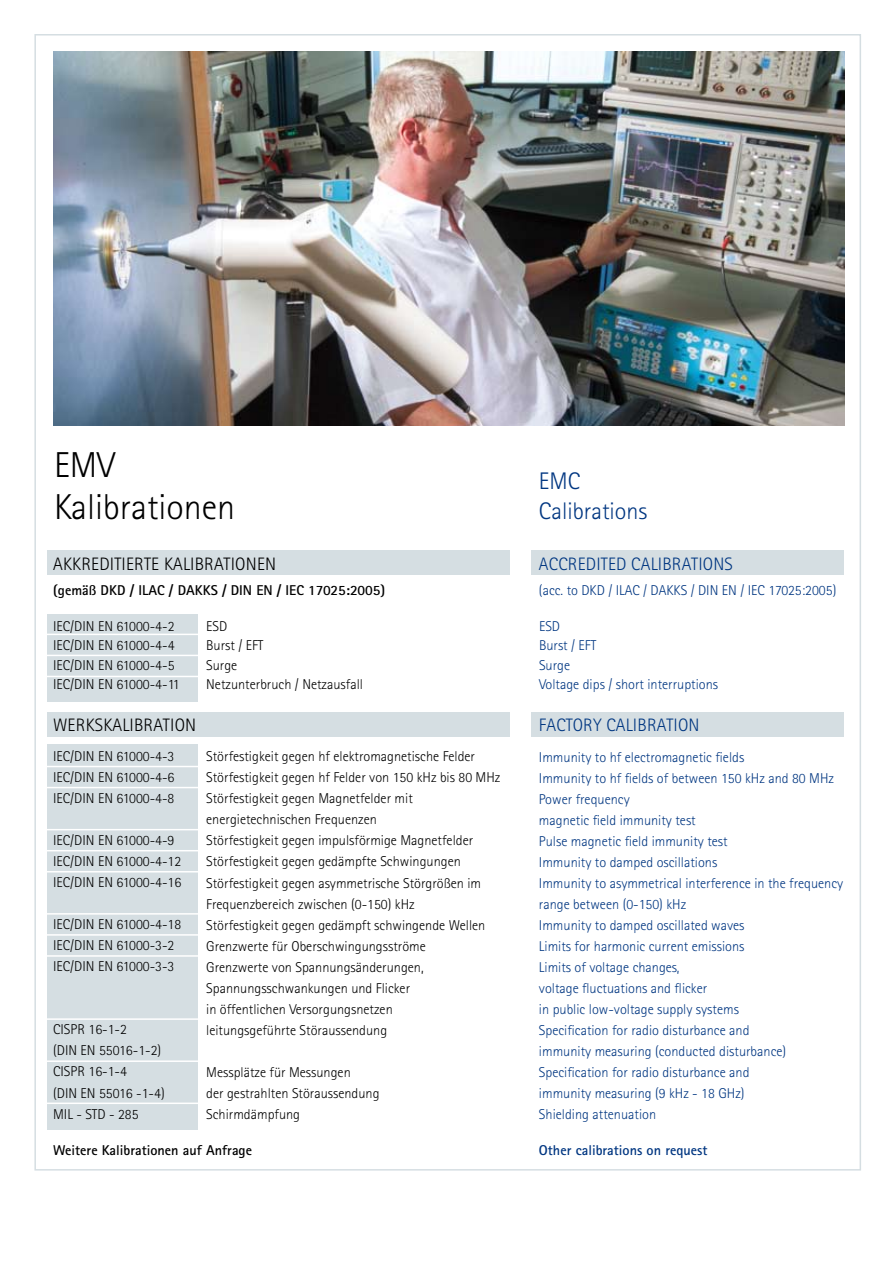
<style>
.page{position:relative;width:893px;height:1263px;background:#fff}
.page>*{position:absolute;margin:0;border:0;box-sizing:border-box;transform-origin:0 0}
.t1{font:300 36px/42px "Rotis Sans Serif";color:#000}
.t2{font:300 24px/30px "Rotis Sans Serif";color:#003681}
.t3{font:300 18px "Rotis Sans Serif";letter-spacing:.01em;color:#000}
.t4{font:300 18px "Rotis Sans Serif";letter-spacing:.01em;color:#003681}
.t5{font:300 14.25px/21px "Rotis Sans Serif";color:#000}
.t6{font:300 14.25px/21px "Rotis Sans Serif";color:#003681}
.t7{font:700 14.25px "Rotis Sans Serif";color:#000}
.t8{font:700 14.25px "Rotis Sans Serif";color:#003681}
</style>
<div class="page">
<div style="left:48px;top:712px;width:462px;height:24px;background:#d5dee2"></div>
<div style="left:531px;top:712px;width:313px;height:24px;background:#d5dee2"></div>
<div style="left:48px;top:551px;width:462px;height:24px;background:#d5dee2"></div>
<div style="left:531px;top:551px;width:313px;height:24px;background:#d5dee2"></div>
<div style="left:47px;top:744px;width:151px;height:385px;background:#d5dee2"></div>
<div style="left:47px;top:614px;width:151px;height:88px;background:#d5dee2"></div>
<img style="left:53px;top:51px;width:791px;height:374px">
<hr style="left:42px;top:766px;width:159px;height:1px;background:#fff">
<hr style="left:42px;top:787px;width:159px;height:1px;background:#fff">
<hr style="left:42px;top:829px;width:159px;height:1px;background:#fff">
<hr style="left:42px;top:850px;width:159px;height:1px;background:#fff">
<hr style="left:42px;top:871px;width:159px;height:1px;background:#fff">
<hr style="left:42px;top:913px;width:159px;height:1px;background:#fff">
<hr style="left:42px;top:634px;width:159px;height:1px;background:#fff">
<hr style="left:42px;top:934px;width:159px;height:2px;background:#fff">
<hr style="left:42px;top:655px;width:159px;height:1px;background:#fff">
<hr style="left:42px;top:955px;width:159px;height:2px;background:#fff">
<hr style="left:42px;top:676px;width:159px;height:1px;background:#fff">
<hr style="left:42px;top:1018px;width:159px;height:2px;background:#fff">
<hr style="left:42px;top:1060px;width:159px;height:2px;background:#fff">
<hr style="left:42px;top:1102px;width:159px;height:2px;background:#fff">
<h1 class="t1" style="left:54px;top:444px;width:183px">EMV<br>Kalibrationen</h1>
<h2 class="t2" style="left:539px;top:466px;width:110px">EMC<br>Calibrations</h2>
<p class="t3" style="left:53px;top:554px;width:225px">akkr editierte Kalibrationen</p>
<p class="t4" style="left:539px;top:554px;width:194px">Accr edited calibrations</p>
<p class="t7" style="left:53px;top:581px;width:334px">(gemäß DKD / ILAC / DAKKS / DIN EN / IEC 17025:2005)</p>
<p class="t6" style="left:539px;top:579px;width:84px">(acc. to DKD / ILAC</p>
<p class="t6" style="left:643px;top:579px;width:195px">/ DAKKS / DIN EN / IEC 17025:2005)</p>
<p class="t5" style="left:53px;top:616px;width:128px;line-height:19.5px">IEC/DIN EN 61000-4-2<br>IEC/DIN EN 61000-4-4<br>IEC/DIN EN 61000-4-5<br>IEC/DIN EN 61000-4-11</p>
<p class="t5" style="left:206px;top:616px;width:158px;line-height:19.5px">ESD<br>Burst / EFT<br>Surge<br>Netzunterbruch / Netzausfall</p>
<p class="t6" style="left:539px;top:616px;width:181px;line-height:19.5px">ESD<br>Burst / EFT<br>Surge<br>Voltage dips / short interruptions</p>
<p class="t3" style="left:53px;top:715px;width:33px">Werksk</p>
<p class="t3" style="left:113px;top:715px;width:85px">alibration</p>
<p class="t4" style="left:539px;top:715px;width:18px">FACTO</p>
<p class="t4" style="left:583px;top:715px;width:118px">RY Calibration</p>
<p class="t5" style="left:53px;top:746px;width:123px;text-align:justify">IEC/DIN EN 61000-4-3<br>IEC/DIN EN 61000-4-6<br>IEC/DIN EN 61000-4-8</p>
<p class="t5" style="left:53px;top:830px;width:130px">IEC/DIN EN 61000-4-9<br>IEC/DIN EN 61000-4-12<br>IEC/DIN EN 61000-4-16</p>
<p class="t5" style="left:53px;top:914px;width:130px">IEC/DIN EN 61000-4-18<br>IEC/DIN EN 61000-3-2<br>IEC/DIN EN 61000-3-3</p>
<p class="t5" style="left:53px;top:1019px;width:113px">CISPR 16-1-2<br>(DIN EN 55016-1-2)<br>CISPR 16-1-4<br>(DIN EN 55016 -1-4)<br>MIL - STD - 285</p>
<p class="t5" style="left:206px;top:746px;width:296px">Störfestigkeit gegen hf elektromagnetische Felder Störfestigkeit gegen hf Felder von 150 kHz bis 80 MHz Störfestigkeit gegen Magnetfelder mit energietechnischen Frequenzen<br>Störfestigkeit gegen impulsförmige Magnetfelder Störfestigkeit gegen gedämpfte Schwingungen Störfestigkeit gegen asymmetrische Störgrößen im Frequenzbereich zwischen (0-150) kHz<br>Störfestigkeit gegen gedämpft schwingende Wellen Grenzwerte für Oberschwingungsströme<br>Grenzwerte von Spannungsänderungen, Spannungsschwankungen und Flicker<br>in öffentlichen Versorgungsnetzen<br>leitungsgeführte Störaussendung</p>
<p class="t5" style="left:206px;top:1061px;width:175px">Messplätze für Messungen<br>der gestrahlten Störaussendung<br>Schirmdämpfung</p>
<p class="t6" style="left:539px;top:746px;width:306px">I mmunity to hf electromagnetic fields<br>I mmunity to hf fields of between 150 kHz and 80 MHz Power frequency<br>magnetic field immunity test<br>Pulse magnetic field immunity test<br>I mmunity to damped oscillations<br>I mmunity to asymmetrical interference in the frequency range between (0-150) kHz<br>I mmunity to damped oscillated waves<br>Limits for harmonic current emissions<br>Limits of voltage changes,<br>voltage fluctuations and flicker<br>in public low-voltage supply systems<br>Specification for radio disturbance and<br>immunity measuring (conducted disturbance)<br>Specification for radio disturbance and<br>immunity measuring (9 kHz - 18 GHz)<br>Shielding attenuation</p>
<p class="t7" style="left:53px;top:1141px;width:200px">Weitere Kalibrationen auf Anfrage</p>
<p class="t8" style="left:539px;top:1141px;width:170px">Other calibrations on request</p>
</div>
